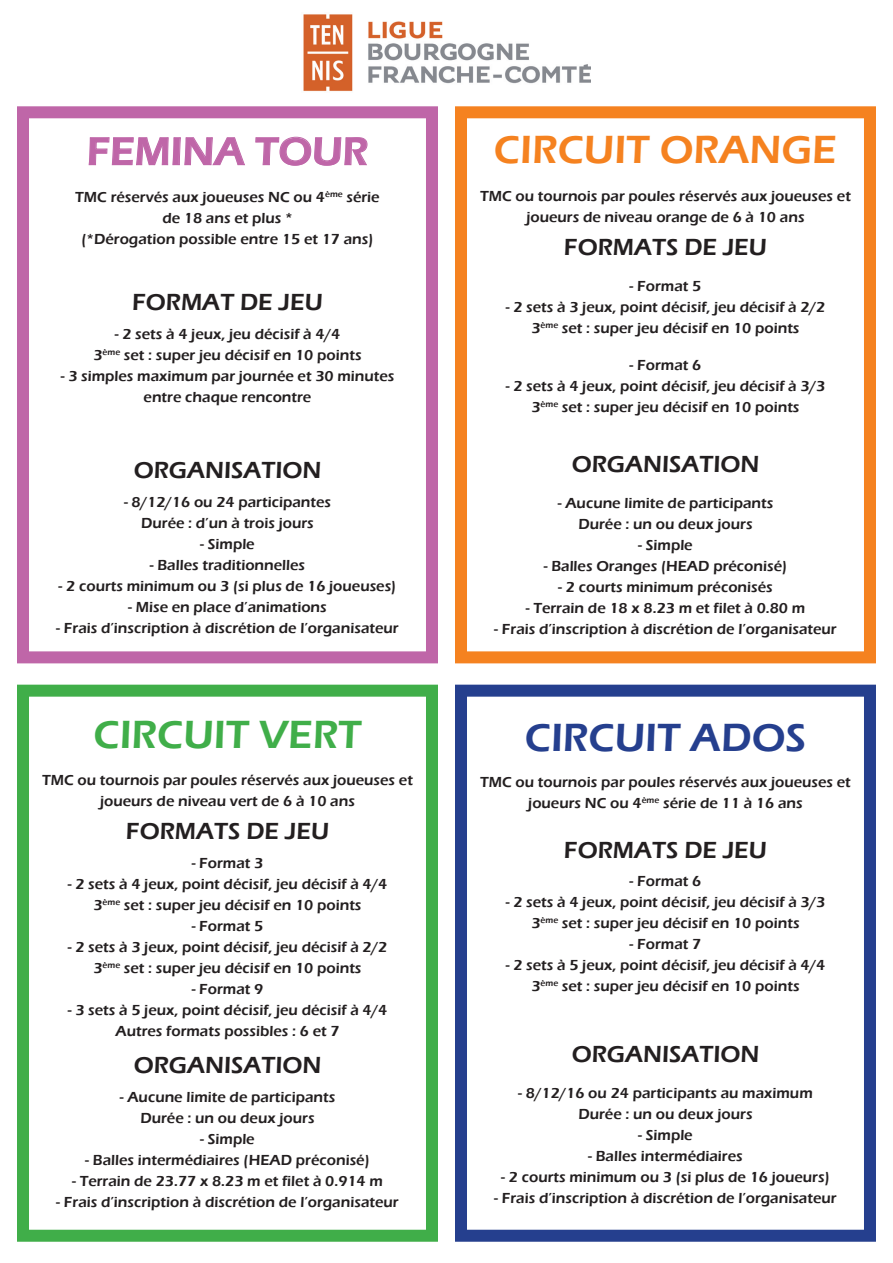
<style>
.page{position:relative;width:893px;height:1263px;background:#fff}
.page>*{position:absolute;margin:0;border:0;box-sizing:border-box;transform-origin:0 0}
.t1{font:600 40.5px "Eras ITC";color:#f58220}
.t2{font:600 40.5px "Eras ITC";color:#253f8e}
.t3{font:600 40.5px "Eras ITC";color:#40ae49}
.t4{font:600 40.5px "Eras ITC";color:#bf66a8}
.t5{font:600 24px "Eras ITC";color:#231f20}
.t6{font:600 15px/21px "Eras ITC";color:#231f20;text-align:center}
</style>
<div class="page">
<img style="left:303px;top:14px;width:288px;height:78px">
<svg style="left:88px;top:137px;width:157px;height:28px"></svg>
<svg style="left:255px;top:136px;width:113px;height:30px"></svg>
<div style="left:17px;top:106px;width:421px;height:557px;border:12px solid #bf66a8"></div>
<div style="left:455px;top:685px;width:421px;height:557px;border:12px solid #253f8e"></div>
<div style="left:455px;top:106px;width:421px;height:557px;border:12px solid #f58220"></div>
<div style="left:17px;top:685px;width:421px;height:557px;border:12px solid #40ae49"></div>
<svg style="left:678px;top:112px;width:125px;height:7px"></svg>
<h1 class="t4" style="left:87px;top:134px;width:283px">FEMINA TOUR</h1>
<p class="t6" style="left:75px;top:188px;width:306px">TMC réservés aux joueuses NC ou 4<sup>ème</sup> série de 18 ans et plus *<br>(*Dérogation possible entre 15 et 17 ans)</p>
<h2 class="t5" style="left:132px;top:292px;width:192px">FORMAT DE JEU</h2>
<p class="t6" style="left:93px;top:324px;width:270px">- 2 sets à 4 jeux, jeu décisif à 4/4<br>3<sup>ème</sup> set : super jeu décisif en 10 points</p>
<p class="t6" style="left:61px;top:366px;width:335px">- 3 simples maximum par journée et 30 minutes entre chaque rencontre</p>
<h2 class="t5" style="left:134px;top:460px;width:189px">ORGANISATION</h2>
<p class="t6" style="left:124px;top:492px;width:209px">- 8/12/16 ou 24 participantes<br>Durée : d’un à trois jours</p>
<p class="t6" style="left:200px;top:534px;width:56px">- Simple</p>
<p class="t6" style="left:150px;top:555px;width:157px">- Balles traditionnelles</p>
<p class="t6" style="left:59px;top:576px;width:339px">- 2 courts minimum ou 3 (si plus de 16 joueuses)</p>
<p class="t6" style="left:128px;top:597px;width:200px">- Mise en place d’animations</p>
<p class="t6" style="left:56px;top:618px;width:344px">- Frais d’inscription à discrétion de l’organisateur</p>
<h1 class="t3" style="left:93px;top:717px;width:270px">CIRCUIT VERT</h1>
<p class="t6" style="left:42px;top:771px;width:372px">TMC ou tournois par poules réservés aux joueuses et joueurs de niveau vert de 6 à 10 ans</p>
<h2 class="t5" style="left:126px;top:821px;width:205px">FORMATS DE JEU</h2>
<p class="t6" style="left:192px;top:853px;width:73px">- Format 3</p>
<p class="t6" style="left:68px;top:874px;width:321px">- 2 sets à 4 jeux, point décisif, jeu décisif à 4/4<br>3<sup>ème</sup> set : super jeu décisif en 10 points</p>
<p class="t6" style="left:192px;top:916px;width:73px">- Format 5</p>
<p class="t6" style="left:68px;top:937px;width:321px">- 2 sets à 3 jeux, point décisif, jeu décisif à 2/2<br>3<sup>ème</sup> set : super jeu décisif en 10 points</p>
<p class="t6" style="left:192px;top:979px;width:73px">- Format 9</p>
<p class="t6" style="left:68px;top:1000px;width:321px">- 3 sets à 5 jeux, point décisif, jeu décisif à 4/4<br>Autres formats possibles : 6 et 7</p>
<h2 class="t5" style="left:134px;top:1055px;width:189px">ORGANISATION</h2>
<p class="t6" style="left:120px;top:1087px;width:217px">- Aucune limite de participants<br>Durée : un ou deux jours</p>
<p class="t6" style="left:200px;top:1129px;width:56px">- Simple</p>
<p class="t6" style="left:85px;top:1150px;width:286px">- Balles intermédiaires (HEAD préconisé)</p>
<p class="t6" style="left:72px;top:1171px;width:312px">- Terrain de 23.77 x 8.23 m et filet à 0.914 m</p>
<p class="t6" style="left:56px;top:1192px;width:344px">- Frais d’inscription à discrétion de l’organisateur</p>
<h1 class="t1" style="left:494px;top:133px;width:345px">CIRCUIT ORANGE</h1>
<p class="t6" style="left:480px;top:186px;width:372px">TMC ou tournois par poules réservés aux joueuses et joueurs de niveau orange de 6 à 10 ans</p>
<h2 class="t5" style="left:564px;top:237px;width:205px">FORMATS DE JEU</h2>
<p class="t6" style="left:630px;top:276px;width:73px">- Format 5</p>
<p class="t6" style="left:506px;top:297px;width:321px">- 2 sets à 3 jeux, point décisif, jeu décisif à 2/2<br>3<sup>ème</sup> set : super jeu décisif en 10 points</p>
<p class="t6" style="left:630px;top:356px;width:73px">- Format 6</p>
<p class="t6" style="left:506px;top:377px;width:321px">- 2 sets à 4 jeux, point décisif, jeu décisif à 3/3<br>3<sup>ème</sup> set : super jeu décisif en 10 points</p>
<h2 class="t5" style="left:572px;top:454px;width:189px">ORGANISATION</h2>
<p class="t6" style="left:558px;top:494px;width:217px">- Aucune limite de participants<br>Durée : un ou deux jours</p>
<p class="t6" style="left:638px;top:536px;width:56px">- Simple</p>
<p class="t6" style="left:544px;top:557px;width:245px">- Balles Oranges (HEAD préconisé)</p>
<p class="t6" style="left:558px;top:578px;width:216px">- 2 courts minimum préconisés</p>
<p class="t6" style="left:526px;top:599px;width:281px">- Terrain de 18 x 8.23 m et filet à 0.80 m</p>
<p class="t6" style="left:494px;top:620px;width:344px">- Frais d’inscription à discrétion de l’organisateur</p>
<h1 class="t2" style="left:525px;top:721px;width:283px">CIRCUIT ADOS</h1>
<p class="t6" style="left:480px;top:773px;width:372px">TMC ou tournois par poules réservés aux joueuses et joueurs NC ou 4<sup>ème</sup> série de 11 à 16 ans</p>
<h2 class="t5" style="left:564px;top:840px;width:205px">FORMATS DE JEU</h2>
<p class="t6" style="left:630px;top:872px;width:73px">- Format 6</p>
<p class="t6" style="left:506px;top:893px;width:321px">- 2 sets à 4 jeux, point décisif, jeu décisif à 3/3<br>3<sup>ème</sup> set : super jeu décisif en 10 points</p>
<p class="t6" style="left:630px;top:935px;width:73px">- Format 7</p>
<p class="t6" style="left:506px;top:956px;width:321px">- 2 sets à 5 jeux, point décisif, jeu décisif à 4/4<br>3<sup>ème</sup> set : super jeu décisif en 10 points</p>
<h2 class="t5" style="left:572px;top:1044px;width:189px">ORGANISATION</h2>
<p class="t6" style="left:518px;top:1083px;width:296px">- 8/12/16 ou 24 participants au maximum<br>Durée : un ou deux jours</p>
<p class="t6" style="left:638px;top:1125px;width:56px">- Simple</p>
<p class="t6" style="left:588px;top:1146px;width:156px">- Balles intermédiaires</p>
<p class="t6" style="left:501px;top:1167px;width:330px">- 2 courts minimum ou 3 (si plus de 16 joueurs)</p>
<p class="t6" style="left:494px;top:1188px;width:344px">- Frais d’inscription à discrétion de l’organisateur</p>
</div>
